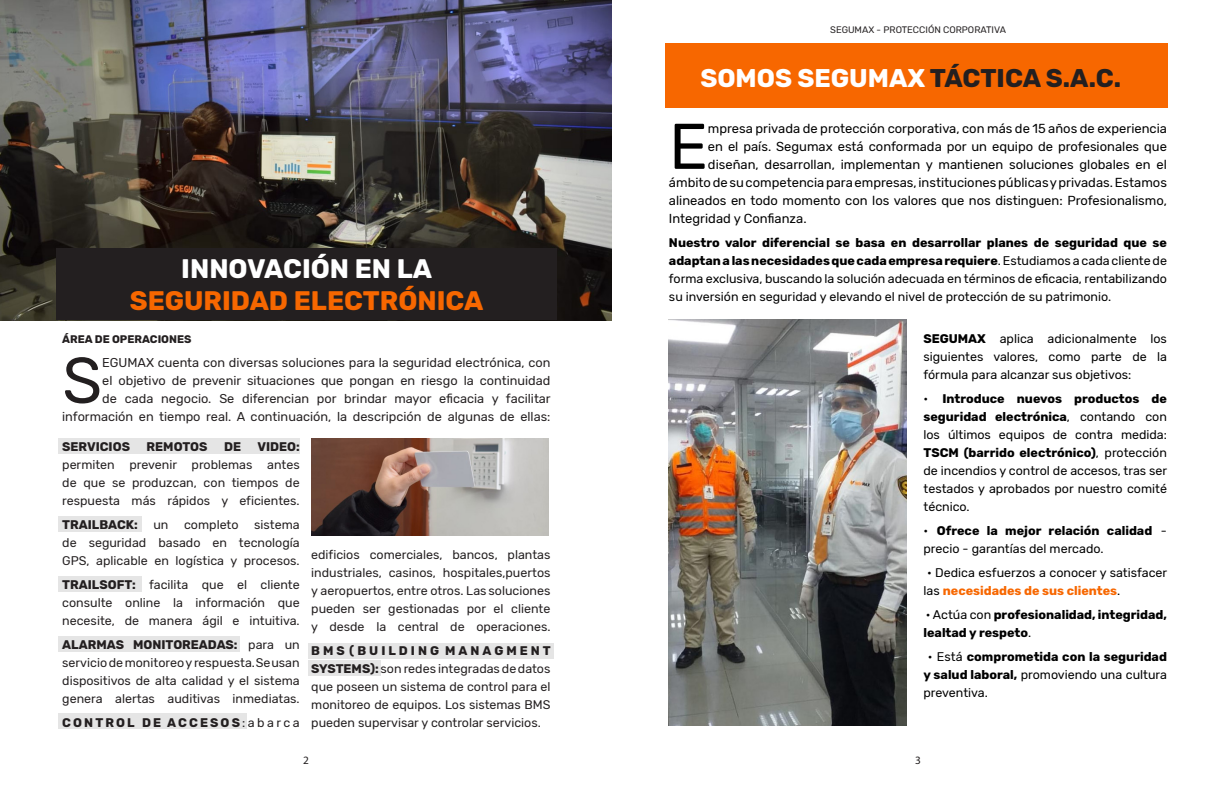
<style>
.page{position:relative;width:1224px;height:792px;background:#fff}
.page>*{position:absolute;margin:0;border:0;box-sizing:border-box;transform-origin:0 0}
.TEXTO_INDEPENDIENTE{font:64.4px "Rubik";color:#000}
.TEXTO_INDEPENDIENTE-2{font:64.4px "Rubik";color:#231f20}
.Titular_-_32_puntos{font:700 26.7px "Rubik";color:#f76700}
.Titular_-_32_puntos-2{font:700 26.7px "Rubik";color:#fff}
.Encabezado_de_secció{font:700 25.5px "Rubik";color:#231f20}
.TEXTO_INDEPENDIENTE-3{font:13px "Rubik";color:#000}
.TEXTO_INDEPENDIENTE-4{font:12.8px/18px "Rubik";color:#231f20;text-align:right}
.Texto_independiente{font:12.5px/18px "Rubik";color:#231f20;text-align:justify}
.Estilo_de_párrafo_1{font:12.5px/18px "Rubik";color:#000;text-align:justify}
.Estilo_de_párrafo_1-2{font:700 12.5px/18px "Rubik";color:#000}
.Texto_independiente-2{font:700 12.5px "Rubik";letter-spacing:.17em;color:#231f20}
.Texto_independiente-3{font:700 12.5px "Rubik";color:#231f20}
.Número_de_página_mae{font:11.3px "Myriad Pro";color:#231f20}
.Texto_independiente-4{font:700 11px "Rubik";color:#231f20}
.Encabezado_de_página{font:9.4px "Rubik";color:#231f20}
.s1{font-weight:700}
.s2{font-weight:400}
.s3{color:#fff}
.s4{font-weight:700;color:#f76700}
</style>
<div class="page">
<img style="left:311px;top:438px;width:238px;height:98px">
<img style="left:0;top:0;width:612px;height:320px">
<div style="left:56px;top:248px;width:500px;height:71px;background:#231f20"></div>
<img style="left:669px;top:319px;width:237px;height:407px">
<div style="left:665px;top:43px;width:502px;height:64px;background:#f76700"></div>
<div style="left:58px;top:438px;width:242px;height:16px;background:#e5e5e5"></div>
<div style="left:58px;top:516px;width:84px;height:16px;background:#e5e5e5"></div>
<div style="left:58px;top:576px;width:84px;height:16px;background:#e5e5e5"></div>
<div style="left:58px;top:636px;width:182px;height:16px;background:#e5e5e5"></div>
<div style="left:58px;top:713px;width:189px;height:16px;background:#e5e5e5"></div>
<div style="left:308px;top:643px;width:246px;height:16px;background:#e5e5e5"></div>
<div style="left:308px;top:660px;width:72px;height:16px;background:#e5e5e5"></div>
<p class="Encabezado_de_página" style="left:830px;top:25px;width:177px">SEGUMAX - PROTECCIÓN CORPORATIVA</p>
<p class="Titular_-_32_puntos-2" style="left:181px;top:253px;width:252px">INNOVACIÓN EN LA</p>
<p class="Titular_-_32_puntos" style="left:130px;top:285px;width:355px">SEGURIDAD ELECTRÓNICA</p>
<p class="Texto_independiente-4" style="left:62px;top:333px;width:131px">ÁREA DE OPERACIONES</p>
<p class="TEXTO_INDEPENDIENTE-2" style="left:62px;top:344px;width:41px">S</p>
<p class="TEXTO_INDEPENDIENTE-4" style="left:62px;top:354px;width:490px">EGUMAX cuenta con diversas soluciones para la seguridad electrónica, con<br>el objetivo de prevenir situaciones que pongan en riesgo la continuidad<br>de cada negocio. Se diferencian por brindar mayor eficacia y facilitar información en tiempo real. A continuación, la descripción de algunas de ellas:</p>
<p class="Texto_independiente" style="left:62px;top:438px;width:239px;text-indent:195px"><span class="s1">VIDEO: </span>permiten prevenir problemas antes de que se produzcan, con tiempos de respuesta más rápidos y eficientes.</p>
<p class="Texto_independiente" style="left:62px;top:516px;width:239px"><span class="s1">TRAILBACK:</span> un completo sistema de seguridad basado en tecnología GPS, aplicable en logística y procesos.</p>
<p class="Texto_independiente" style="left:62px;top:576px;width:239px"><span class="s1">TRAILSOFT:</span> facilita que el cliente consulte online la información que necesite, de manera ágil e intuitiva.</p>
<p class="Texto_independiente" style="left:62px;top:636px;width:239px"><span class="s1">ALARMAS MONITOREADAS:</span> para un servicio de monitoreo y respuesta. Se usan dispositivos de alta calidad y el sistema genera alertas auditivas inmediatas.</p>
<p class="Texto_independiente-2" style="left:62px;top:715px;width:239px">CONTROL DE ACCESOS<span class="s2">:abarca</span></p>
<p class="Texto_independiente-3" style="left:62px;top:439px;width:69px">SERVICIOS</p>
<p class="Texto_independiente-3" style="left:147px;top:439px;width:62px">REMOTOS</p>
<p class="Texto_independiente-3" style="left:224px;top:439px;width:19px">DE</p>
<p class="Texto_independiente" style="left:311px;top:546px;width:241px">edificios comerciales, bancos, plantas industriales, casinos, hospitales,puertos y aeropuertos, entre otros. Las soluciones pueden ser gestionadas por el cliente y desde la central de operaciones.</p>
<p class="Texto_independiente" style="left:311px;top:642px;width:241px"><span class="s1">BMS (BUILDING MANAGMENT SYSTEMS):</span> son redes integradas dedatos que poseen un sistema de control para el monitoreo de equipos. Los sistemas BMS pueden supervisar y controlar servicios.</p>
<p class="Encabezado_de_secció" style="left:700px;top:63px;width:422px"><span class="s3">SOMOS SEGUMAX</span> TÁCTICA S.A.C.</p>
<p class="TEXTO_INDEPENDIENTE" style="left:669px;top:110px;width:40px">E</p>
<p class="TEXTO_INDEPENDIENTE-3" style="left:708px;top:121px;width:461px">mpresa privada de protección corporativa, con más de 15 años de experiencia</p>
<p class="TEXTO_INDEPENDIENTE-3" style="left:708px;top:139px;width:460px">en el país. Segumax está conformada por un equipo de profesionales que</p>
<p class="TEXTO_INDEPENDIENTE-3" style="left:708px;top:157px;width:461px">diseñan, desarrollan, implementan y mantienen soluciones globales en el</p>
<p class="TEXTO_INDEPENDIENTE-3" style="left:669px;top:175px;width:500px">ámbito de su competencia para empresas, instituciones públicas y privadas. Estamos</p>
<p class="TEXTO_INDEPENDIENTE-3" style="left:669px;top:193px;width:499px">alineados en todo momento con los valores que nos distinguen: Profesionalismo,</p>
<p class="TEXTO_INDEPENDIENTE-3" style="left:669px;top:211px;width:139px">Integridad y Confianza.</p>
<p class="Estilo_de_párrafo_1" style="left:669px;top:234px;width:500px"><span class="s1">Nuestro valor diferencial se basa en desarrollar planes de seguridad que se adaptan a las necesidades que cada empresa requiere</span>. Estudiamos a cada cliente de forma exclusiva, buscando la solución adecuada en términos de eficacia, rentabilizando su inversión en seguridad y elevando el nivel de protección de su patrimonio.</p>
<p class="Estilo_de_párrafo_1" style="left:924px;top:330px;width:245px"><span class="s1">SEGUMAX</span> aplica adicionalmente los siguientes valores, como parte de la fórmula para alcanzar sus objetivos:</p>
<p class="Estilo_de_párrafo_1" style="left:924px;top:390px;width:245px">• <span class="s1">Introduce nuevos productos de seguridad electrónica</span>, contando con los últimos equipos de contra medida:<br><span class="s1">TSCM (barrido electrónico)</span>, protección de incendios y control de accesos, tras ser testados y aprobados por nuestro comité técnico.</p>
<p class="Estilo_de_párrafo_1" style="left:924px;top:522px;width:245px">• <span class="s1">Ofrece la mejor relación calidad</span> - precio - garantías del mercado.</p>
<p class="Estilo_de_párrafo_1" style="left:924px;top:564px;width:245px">• Dedica esfuerzos a conocer y satisfacer las <span class="s4">necesidades de sus clientes</span>.</p>
<p class="Estilo_de_párrafo_1-2" style="left:924px;top:606px;width:245px"><span class="s2">• Actúa con</span> profesionalidad, integridad, lealtad y respeto<span class="s2">.</span></p>
<p class="Estilo_de_párrafo_1-2" style="left:924px;top:648px;width:245px;text-align:justify;text-indent:4px"><span class="s2">• Está</span> comprometida con la seguridad y salud laboral, <span class="s2">promoviendo una cultura preventiva.</span></p>
<p class="Número_de_página_mae" style="left:303px;top:753px;width:7px">2</p>
<p class="Número_de_página_mae" style="left:915px;top:753px;width:7px">3</p>
</div>
